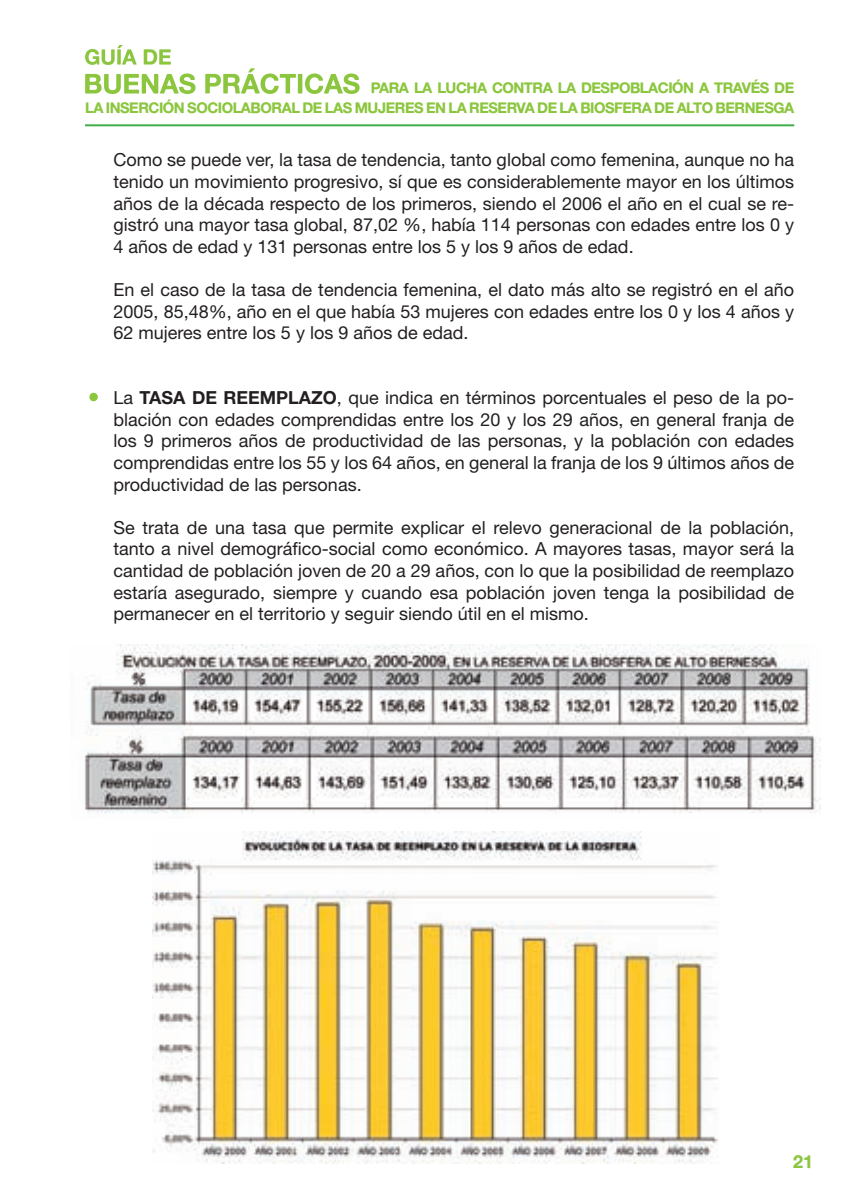
<style>
.page{position:relative;width:851px;height:1191px;background:#fff}
.page>*{position:absolute;margin:0;border:0;box-sizing:border-box;transform-origin:0 0}
.t1{font:18px/21.6px "Helvetica Neue";color:#231f20;text-align:justify}
.t2{font:18px "Alte Haas Grotesk Bold";color:#8bc63e}
.t3{font:14.6px/19.8px "Alte Haas Grotesk Bold";letter-spacing:-.03em;color:#8bc63e;text-align:right}
.s1{font-weight:700}
</style>
<div class="page">
<svg style="left:85px;top:45px;width:274px;height:49px"></svg>
<hr style="left:85px;top:124px;width:709px;height:2px;background:#40ae49">
<div style="left:89px;top:393px;width:9px;height:8px;background:#8bc63e;border-radius:50%"></div>
<img style="left:153px;top:831px;width:565px;height:332px">
<img style="left:85px;top:644px;width:735px;height:170px">
<p class="t3" style="left:85px;top:78px;width:710px">PARA LA LUCHA CONTRA LA DESPOBLACIÓN A TRAVÉS DE<br>LA INSERCIÓN SOCIOLABORAL DE LAS MUJERES EN LA RESERVA DE LA BIOSFERA DE ALTO BERNESGA</p>
<p class="t1" style="left:113px;top:151px;width:682px">Como se puede ver, la tasa de tendencia, tanto global como femenina, aunque no ha tenido un movimiento progresivo, sí que es considerablemente mayor en los últimos años de la década respecto de los primeros, siendo el 2006 el año en el cual se re&shy;gistró una mayor tasa global, 87,02 %, había 114 personas con edades entre los 0 y 4 años de edad y 131 personas entre los 5 y los 9 años de edad.</p>
<p class="t1" style="left:113px;top:281px;width:682px">En el caso de la tasa de tendencia femenina, el dato más alto se registró en el año 2005, 85,48%, año en el que había 53 mujeres con edades entre los 0 y los 4 años y 62 mujeres entre los 5 y los 9 años de edad.</p>
<p class="t1" style="left:113px;top:389px;width:682px">La <span class="s1">TASA DE REEMPLAZO</span>, que indica en términos porcentuales el peso de la po&shy;blación con edades comprendidas entre los 20 y los 29 años, en general franja de los 9 primeros años de productividad de las personas, y la población con edades comprendidas entre los 55 y los 64 años, en general la franja de los 9 últimos años de productividad de las personas.</p>
<p class="t1" style="left:113px;top:518px;width:682px">Se trata de una tasa que permite explicar el relevo generacional de la población, tanto a nivel demográfico-social como económico. A mayores tasas, mayor será la cantidad de población joven de 20 a 29 años, con lo que la posibilidad de reemplazo estaría asegurado, siempre y cuando esa población joven tenga la posibilidad de permanecer en el territorio y seguir siendo útil en el mismo.</p>
<p class="t2" style="left:793px;top:1150px;width:22px">21</p>
</div>
